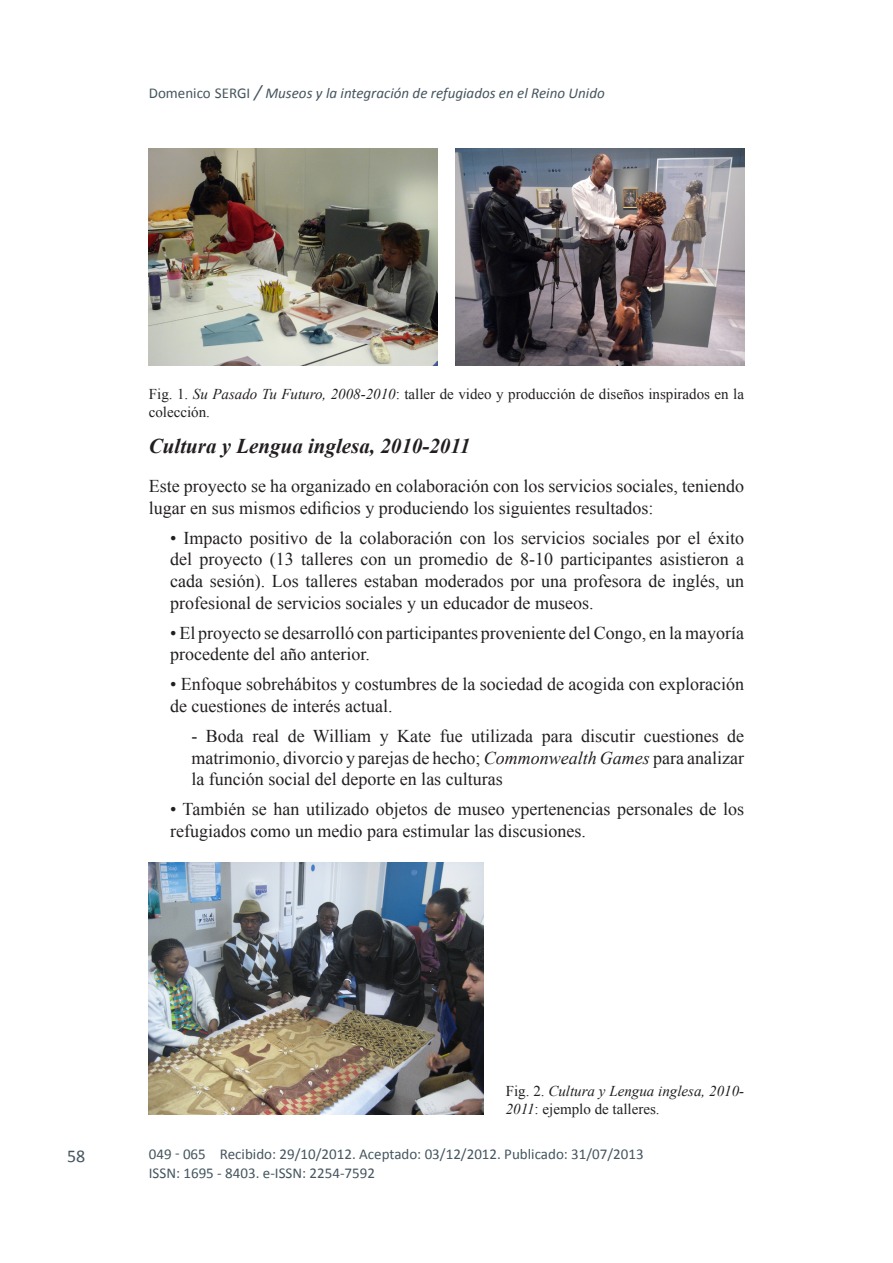
<style>
.page{position:relative;width:893px;height:1263px;background:#fff}
.page>*{position:absolute;margin:0;border:0;box-sizing:border-box;transform-origin:0 0}
.Primer_título{font:italic 700 21px "Times New Roman";color:#231f20}
.texto_normal_sin_esp{font:18px/21.6px "Times New Roman";color:#231f20}
.t1{font:18px "Calibri";color:#45555f}
.texto_normal{font:15px "Calibri";color:#45555f}
.Pies_foto{font:15px/18px "Times New Roman";color:#231f20}
.Pies_foto-2{font:italic 15px/18px "Times New Roman";color:#231f20}
.Cabacera_Izquierda{font:italic 15px "Calibri";color:#45555f}
.Cabacera_Izquierda-2{font:15px "Calibri";color:#45555f}
.s1{font-size:18px}
.s2{font-style:italic}
.s3{font-style:normal}
</style>
<div class="page">
<img style="left:149px;top:149px;width:289px;height:217px">
<img style="left:455px;top:149px;width:289px;height:217px">
<img style="left:149px;top:863px;width:335px;height:251px">
<p class="Cabacera_Izquierda-2" style="left:149px;top:83px;width:81px">Domenico Sergi</p>
<p class="Cabacera_Izquierda" style="left:254px;top:83px;width:352px"><span class="s1">/</span> Museos y la integración de refugiados en el Reino Unido</p>
<p class="Pies_foto" style="left:149px;top:384px;width:597px">Fig. 1. <span class="s2">Su Pasado Tu Futuro, 2008-2010</span>: taller de video y producción de diseños inspirados en la colección.</p>
<p class="Primer_título" style="left:149px;top:432px;width:323px">Cultura y Lengua inglesa, 2010-2011</p>
<p class="texto_normal_sin_esp" style="left:149px;top:475px;width:597px">Este proyecto se ha organizado en colaboración con los servicios sociales, teniendo lugar en sus mismos edificios y produciendo los siguientes resultados:</p>
<p class="texto_normal_sin_esp" style="left:170px;top:527px;width:576px;text-align:justify">• Impacto positivo de la colaboración con los servicios sociales por el éxito del proyecto (13 talleres con un promedio de 8-10 participantes asistieron a cada sesión). Los talleres estaban moderados por una profesora de inglés, un profesional de servicios sociales y un educador de museos.</p>
<p class="texto_normal_sin_esp" style="left:170px;top:622px;width:576px">• El proyecto se desarrolló con participantes proveniente del Congo, en la mayoría procedente del año anterior.</p>
<p class="texto_normal_sin_esp" style="left:170px;top:673px;width:576px">• Enfoque sobrehábitos y costumbres de la sociedad de acogida con exploración de cuestiones de interés actual.</p>
<p class="texto_normal_sin_esp" style="left:191px;top:725px;width:554px;text-align:justify">- Boda real de William y Kate fue utilizada para discutir cuestiones de matrimonio, divorcio y parejas de hecho; <span class="s2">Commonwealth Games</span> para analizar la función social del deporte en las culturas</p>
<p class="texto_normal_sin_esp" style="left:170px;top:798px;width:576px">• También se han utilizado objetos de museo ypertenencias personales de los refugiados como un medio para estimular las discusiones.</p>
<p class="t1" style="left:67px;top:1144px;width:20px">58</p>
<p class="Pies_foto-2" style="left:506px;top:1082px;width:240px"><span class="s3">Fig. 2.</span> Cultura y Lengua inglesa, 2010-<br>2011<span class="s3">: ejemplo de talleres.</span></p>
<p class="texto_normal" style="left:149px;top:1145px;width:59px">049 - 065</p>
<p class="texto_normal" style="left:220px;top:1145px;width:425px">Recibido: 29/10/2012. Aceptado: 03/12/2012. Publicado: 31/07/2013</p>
<p class="texto_normal" style="left:149px;top:1163px;width:228px">ISSN: 1695 - 8403. e-ISSN: 2254-7592</p>
</div>
